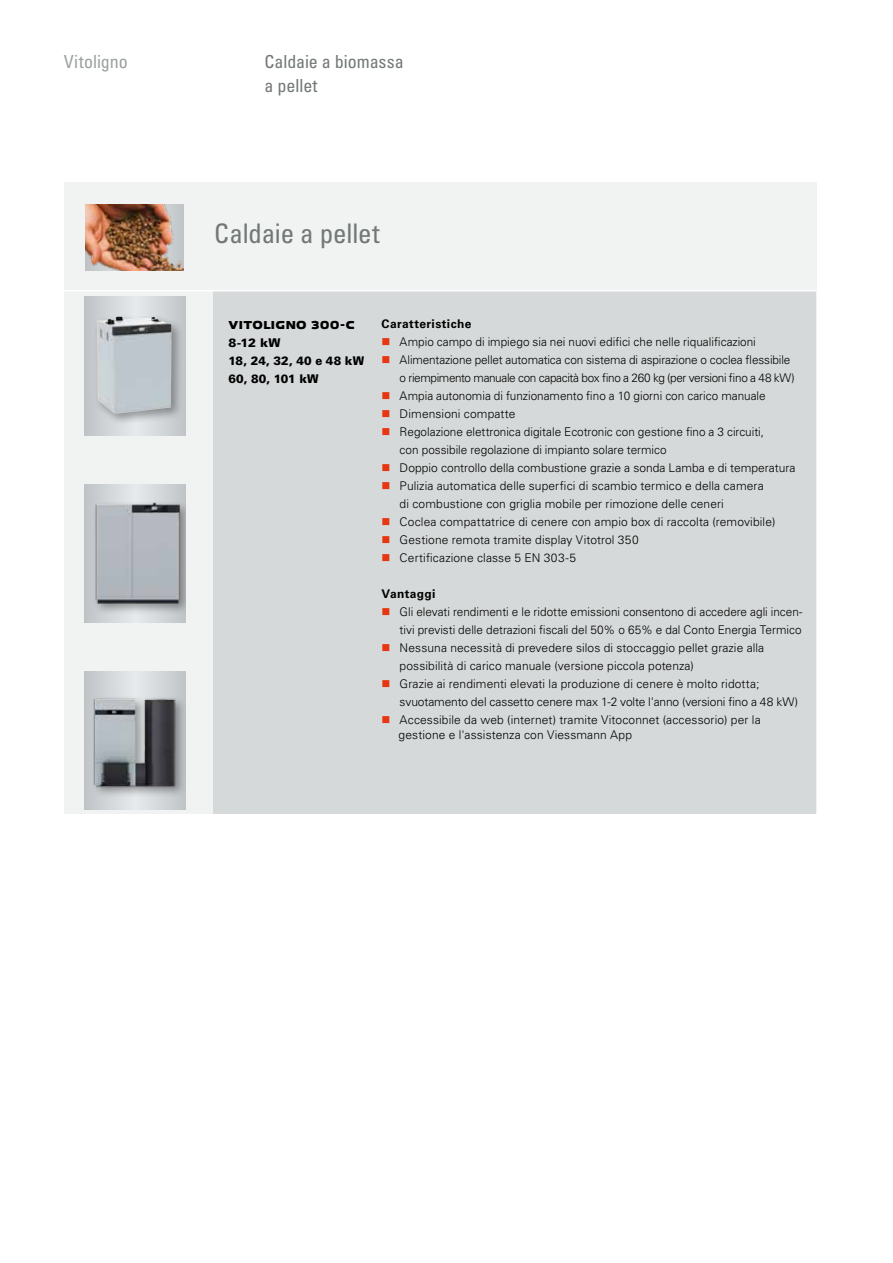
<style>
.page{position:relative;width:893px;height:1263px;background:#fff}
.page>*{position:absolute;margin:0;border:0;box-sizing:border-box;transform-origin:0 0}
.t1{font:condensed 27px "Univers LTCYR 57";letter-spacing:-.005em;color:#727777}
.t2{font:condensed 18px/24px "Univers LTCYR 57";color:#727777}
.t3{font:condensed 18px "Univers LTCYR 57";color:#9ca0a0}
.t4{font:300 12px/18px "Univers LTCYR 45";letter-spacing:.005em;color:#000}
.t5{font:300 12px/18px "Univers LTCYR 45";letter-spacing:-.015em;color:#000}
.t6{font:900 12px/18px "Univers LTCYR 75";letter-spacing:.01em;color:#000}
.t7{font:700 12px "Univers LTCYR 65";letter-spacing:.03em;color:#000}
.t8{font:12px "VIESSMANN Normal";letter-spacing:.005em;color:#000}
.s1{color:#e63612}
</style>
<div class="page">
<div style="left:64px;top:182px;width:752px;height:632px;background:#f1f2f2"></div>
<div style="left:214px;top:291px;width:602px;height:523px;background:#d6d9d9"></div>
<svg style="left:85px;top:297px;width:100px;height:138px;background:#ced2d4"></svg>
<div style="left:93px;top:313px;width:91px;height:113px;background:#000;opacity:.35"></div>
<img style="left:97px;top:317px;width:75px;height:97px">
<img style="left:85px;top:204px;width:99px;height:66px">
<hr style="left:0;top:290px;width:893px;height:1px;background:#fff">
<svg style="left:84px;top:484px;width:101px;height:138px;background:#ced2d5"></svg>
<div style="left:92px;top:500px;width:93px;height:116px;background:#000;opacity:.35"></div>
<img style="left:90px;top:500px;width:94px;height:107px">
<svg style="left:84px;top:671px;width:101px;height:138px"></svg>
<div style="left:91px;top:695px;width:94px;height:103px;background:#000;opacity:.35"></div>
<img style="left:86px;top:687px;width:97px;height:108px">
<h2 class="t3" style="left:64px;top:50px;width:66px">Vitoligno</h2>
<h2 class="t2" style="left:264px;top:49px;width:141px">Caldaie a biomassa a pellet</h2>
<h1 class="t1" style="left:214px;top:216px;width:167px">Caldaie a pellet</h1>
<p class="t8" style="left:229px;top:317px;width:128px">VITOLIGNO 300-C</p>
<p class="t6" style="left:229px;top:333px;width:137px">8-12 kW<br>18, 24, 32, 40 e 48 kW<br>60, 80, 101 kW</p>
<p class="t7" style="left:382px;top:315px;width:91px">Caratteristiche</p>
<p class="t4" style="left:382px;top:332px;width:376px"><span class="s1">■</span> Ampio campo di impiego sia nei nuovi edifici che nelle riqualificazioni</p>
<p class="t5" style="left:400px;top:350px;width:397px;text-indent:-18px"><span class="s1">■</span> Alimentazione pellet automatica con sistema di aspirazione o coclea flessibile o riempimento manuale con capacità box fino a 260 kg (per versioni fino a 48 kW)</p>
<p class="t4" style="left:382px;top:386px;width:386px"><span class="s1">■</span> Ampia autonomia di funzionamento fino a 10 giorni con carico manuale</p>
<p class="t4" style="left:382px;top:404px;width:135px"><span class="s1">■</span> Dimensioni compatte</p>
<p class="t4" style="left:400px;top:422px;width:366px;text-indent:-18px"><span class="s1">■</span> Regolazione elettronica digitale Ecotronic con gestione fino a 3 circuiti, con possibile regolazione di impianto solare termico</p>
<p class="t4" style="left:382px;top:458px;width:415px"><span class="s1">■</span> Doppio controllo della combustione grazie a sonda Lamba e di temperatura</p>
<p class="t4" style="left:400px;top:476px;width:365px;text-indent:-18px"><span class="s1">■</span> Pulizia automatica delle superfici di scambio termico e della camera di combustione con griglia mobile per rimozione delle ceneri</p>
<p class="t4" style="left:382px;top:512px;width:395px"><span class="s1">■</span> Coclea compattatrice di cenere con ampio box di raccolta (removibile)</p>
<p class="t4" style="left:382px;top:530px;width:259px"><span class="s1">■</span> Gestione remota tramite display Vitotrol 350</p>
<p class="t4" style="left:382px;top:548px;width:196px"><span class="s1">■</span> Certificazione classe 5 EN 303-5</p>
<p class="t7" style="left:382px;top:585px;width:55px">Vantaggi</p>
<p class="t4" style="left:382px;top:602px;width:422px;text-align:right"><span class="s1">■</span> Gli elevati rendimenti e le ridotte emissioni consentono di accedere agli incen&shy;tivi previsti delle detrazioni fiscali del 50% o 65% e dal Conto Energia Termico</p>
<p class="t4" style="left:400px;top:638px;width:366px;text-indent:-18px"><span class="s1">■</span> Nessuna necessità di prevedere silos di stoccaggio pellet grazie alla possibilità di carico manuale (versione piccola potenza)</p>
<p class="t4" style="left:400px;top:674px;width:400px;text-indent:-18px"><span class="s1">■</span> Grazie ai rendimenti elevati la produzione di cenere è molto ridotta; svuotamento del cassetto cenere max 1-2 volte l'anno (versioni fino a 48 kW)</p>
<p class="t4" style="left:399px;top:712px;width:363px;line-height:15px;text-indent:-17px"><span class="s1">■</span> Accessibile da web (internet) tramite Vitoconnet (accessorio) per la gestione e l'assistenza con Viessmann App</p>
</div>
